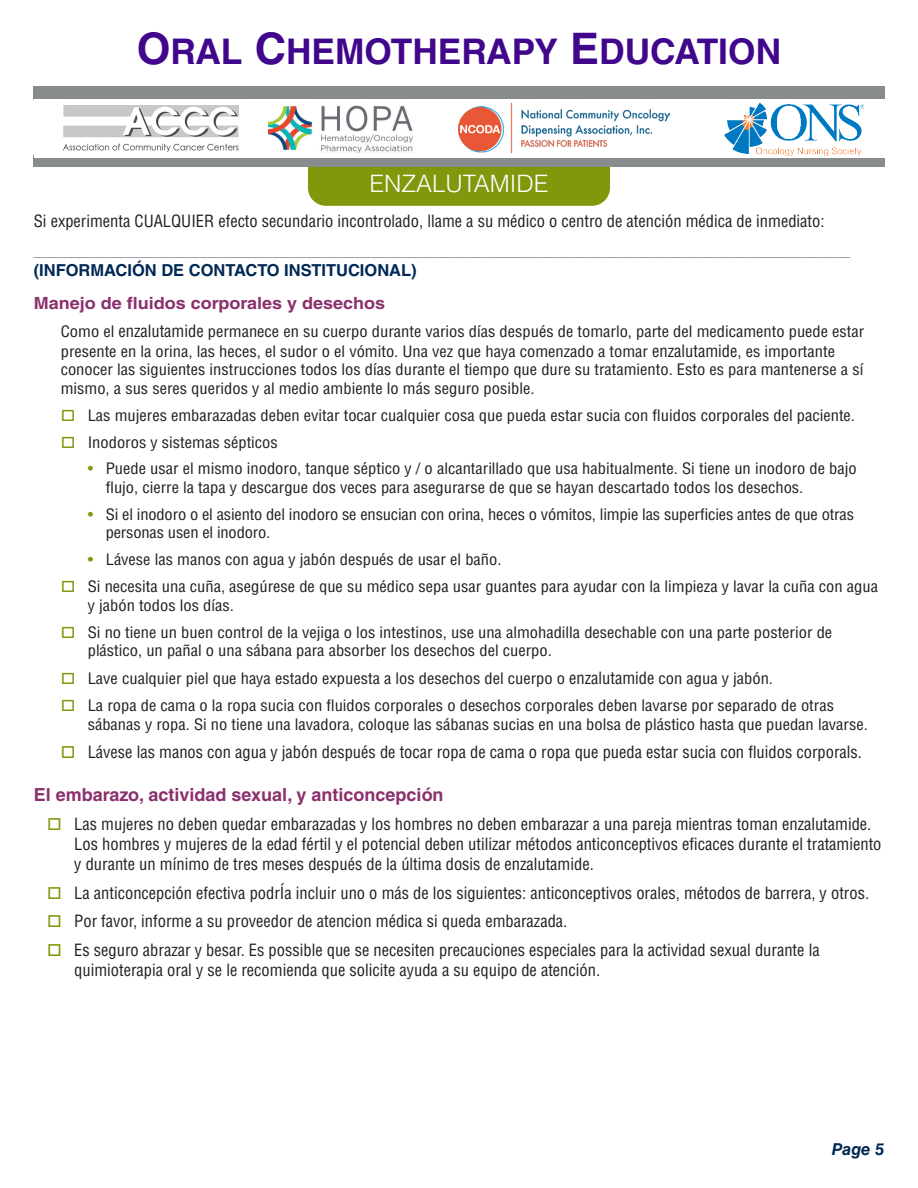
<style>
.page{position:relative;width:918px;height:1188px;background:#fff}
.page>*{position:absolute;margin:0;border:0;box-sizing:border-box;transform-origin:0 0}
.t1{font:700 35.4px "Helvetica LT Std";color:#40068b}
.t2{font:300 24px "Helvetica LT Std";color:#fff}
.text{font:700 18px "Helvetica LT Std";color:#8b306d}
.subhead{font:700 16.8px "Helvetica LT Std";color:#8b306d;scale:1.07 1}
.text-2{font:condensed 16.5px/19.8px "Helvetica LT Std";color:#231f20}
.contact_info_head{font:condensed 16.5px/19.8px "Helvetica LT Std";color:#8a8b8d}
.text_no_indent{font:condensed 16.5px "Helvetica LT Std";color:#231f20}
.t3{font:italic 700 16.5px "Helvetica LT Std";color:#002855}
.text-3{font:condensed 15.45px/18.9px "Helvetica LT Std";color:#231f20;scale:1.07 1}
.table_bullet_point{font:condensed 15.45px/18.5px "Helvetica LT Std";color:#231f20;scale:1.07 1}
.s1{font-size:43.5px}
.s2{font-weight:700;font-stretch:normal;color:#002855}
.s3{font-size:16.5px}
.s4{color:#81980d}
</style>
<div class="page">
<div style="left:308px;top:139px;width:302px;height:67px;background:#81980d;border-radius:18px"></div>
<div style="left:34px;top:87px;width:850px;height:80px;background:#888c8d"></div>
<div style="left:34px;top:99px;width:864px;height:59px;background:#fff"></div>
<img style="left:268px;top:105px;width:145px;height:48px">
<img style="left:725px;top:102px;width:139px;height:54px">
<img style="left:458px;top:104px;width:211px;height:49px">
<img style="left:64px;top:106px;width:174px;height:45px">
<h1 class="t1" style="left:137px;top:30px;width:646px"><span class="s1">O</span>RAL <span class="s1">C</span>HEMOTHERAPY <span class="s1">E</span>DUCATION</h1>
<h2 class="t2" style="left:369px;top:169px;width:181px">ENZALUTAMIDE</h2>
<p class="text_no_indent" style="left:34px;top:211px;width:792px">Si experimenta CUALQUIER efecto secundario incontrolado, llame a su médico o centro de atención médica de inmediato:</p>
<p class="contact_info_head" style="left:34px;top:240px;width:818px">___________________________________________________________________________________________________ <span class="s2">(INFORMACIÓN DE CONTACTO INSTITUCIONAL)</span></p>
<p class="subhead" style="left:34px;top:293px;width:330px">Manejo de fluidos corporales y desechos</p>
<p class="text-3" style="left:61px;top:322px;width:753px">Como el <span class="s3">enzalutamide</span> permanece en su cuerpo durante varios días después de tomarlo, parte del medicamento puede estar presente en la orina, las heces, el sudor o el vómito. Una vez que haya comenzado a tomar <span class="s3">enzalutamide</span>, es importante conocer las siguientes instrucciones todos los días durante el tiempo que dure su tratamiento. Esto es para mantenerse a sí mismo, a sus seres queridos y al medio ambiente lo más seguro posible.</p>
<p class="text-3" style="left:61px;top:405px;width:744px"><span class="s4">□</span> Las mujeres embarazadas deben evitar tocar cualquier cosa que pueda estar sucia con fluidos corporales del paciente.</p>
<p class="text-3" style="left:61px;top:432px;width:204px"><span class="s4">□</span> Inodoros y sistemas sépticos</p>
<p class="table_bullet_point" style="left:106px;top:460px;width:703px;text-indent:-18px"><span class="s4">•</span> Puede usar el mismo inodoro, tanque séptico y / o alcantarillado que usa habitualmente. Si tiene un inodoro de bajo flujo, cierre la tapa y descargue dos veces para asegurarse de que se hayan descartado todos los desechos.</p>
<p class="table_bullet_point" style="left:106px;top:505px;width:701px;text-indent:-18px"><span class="s4">•</span> Si el inodoro o el asiento del inodoro se ensucian con orina, heces o vómitos, limpie las superficies antes de que otras personas usen el inodoro.</p>
<p class="table_bullet_point" style="left:88px;top:550px;width:388px"><span class="s4">•</span> Lávese las manos con agua y jabón después de usar el baño.</p>
<p class="text-3" style="left:88px;top:577px;width:740px;line-height:18.5px;text-indent:-27px"><span class="s4">□</span> Si necesita una cuña, asegúrese de que su médico sepa usar guantes para ayudar con la limpieza y lavar la cuña con agua y jabón todos los días.</p>
<p class="text-3" style="left:88px;top:623px;width:697px;line-height:18.5px;text-indent:-27px"><span class="s4">□</span> Si no tiene un buen control de la vejiga o los intestinos, use una almohadilla desechable con una parte posterior de plástico, un pañal o una sábana para absorber los desechos del cuerpo.</p>
<p class="text-3" style="left:61px;top:669px;width:667px"><span class="s4">□</span> Lave cualquier piel que haya estado expuesta a los desechos del cuerpo o <span class="s3">enzalutamide</span> con agua y jabón.</p>
<p class="text-3" style="left:88px;top:696px;width:731px;line-height:18.5px;text-indent:-27px"><span class="s4">□</span> La ropa de cama o la ropa sucia con fluidos corporales o desechos corporales deben lavarse por separado de otras sábanas y ropa. Si no tiene una lavadora, coloque las sábanas sucias en una bolsa de plástico hasta que puedan lavarse.</p>
<p class="text-2" style="left:61px;top:742px;width:803px"><span class="s4">□</span> Lávese las manos con agua y jabón después de tocar ropa de cama o ropa que pueda estar sucia con fluidos corporals.</p>
<p class="text" style="left:34px;top:784px;width:411px">El embarazo, actividad sexual, y anticoncepción</p>
<p class="text-2" style="left:74px;top:814px;width:809px;text-indent:-27px"><span class="s4">□</span> Las mujeres no deben quedar embarazadas y los hombres no deben embarazar a una pareja mientras toman enzalutamide.<br>Los hombres y mujeres de la edad fértil y el potencial deben utilizar métodos anticonceptivos eficaces durante el tratamiento y durante un mínimo de tres meses después de la última dosis de enzalutamide.</p>
<p class="text-2" style="left:47px;top:883px;width:823px"><span class="s4">□</span> La anticoncepción efectiva podrÍa incluir uno o más de los siguientes: anticonceptivos orales, métodos de barrera, y otros.</p>
<p class="text-2" style="left:47px;top:911px;width:522px"><span class="s4">□</span> Por favor, informe a su proveedor de atencion médica si queda embarazada.</p>
<p class="text-2" style="left:74px;top:940px;width:747px;text-indent:-27px"><span class="s4">□</span> Es seguro abrazar y besar. Es possible que se necesiten precauciones especiales para la actividad sexual durante la quimioterapia oral y se le recomienda que solicite ayuda a su equipo de atención.</p>
<p class="t3" style="left:832px;top:1139px;width:54px">Page 5</p>
</div>
